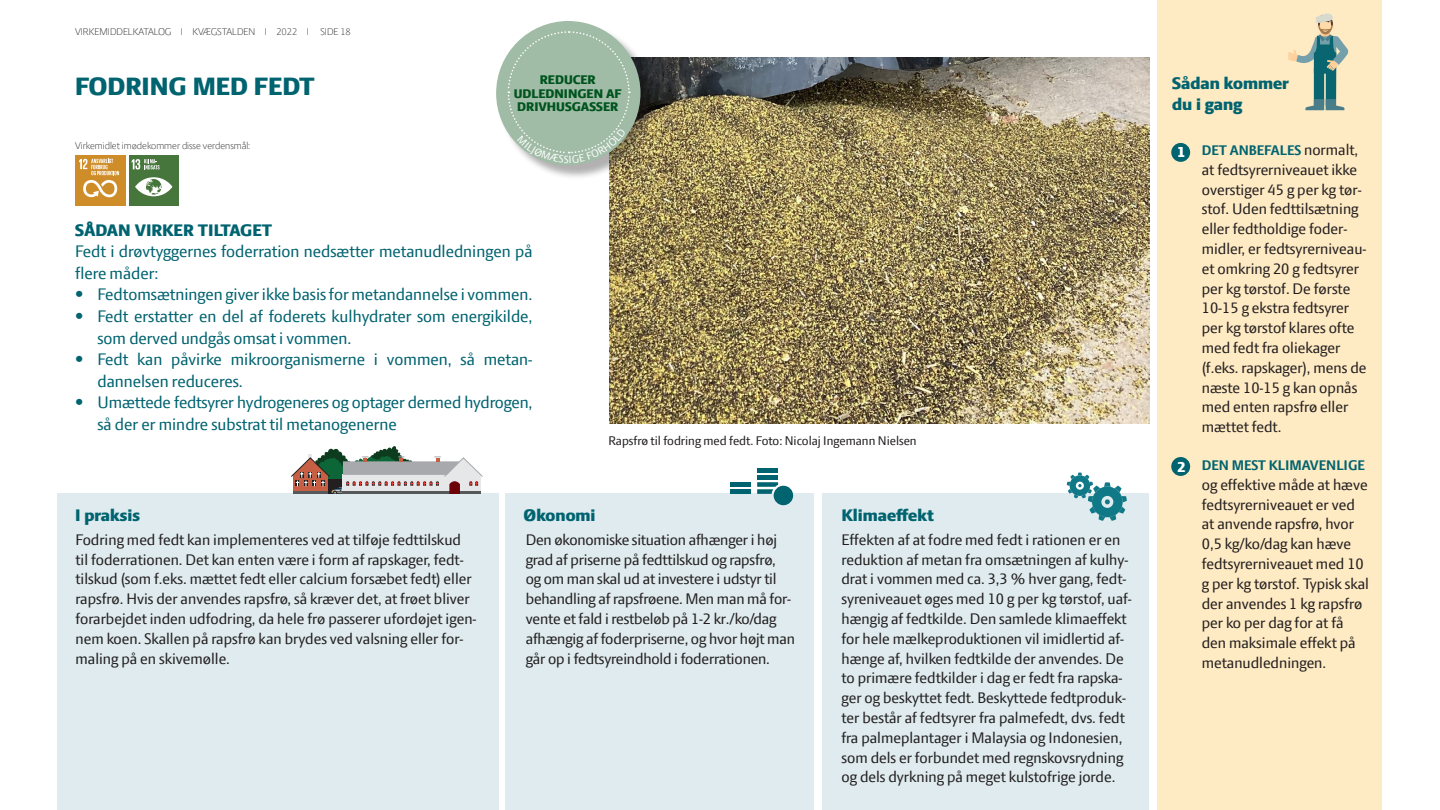
<style>
.page{position:relative;width:1440px;height:810px;background:#fff}
.page>*{position:absolute;margin:0;border:0;box-sizing:border-box;transform-origin:0 0}
.t1{font:800 27px "LF Press Sans";color:#006370}
.t2{font:18px/21.6px "LF Press Sans";color:#006370}
.t3{font:800 18px/21.6px "LF Press Sans";color:#006370}
.t4{font:16.5px/19.8px "LF Press Sans";color:#231f20}
.t5{font:800 15.75px "LF Press Sans";color:#fff}
.t6{font:700 15px "LF Press Sans";color:#006370}
.t7{font:13.5px "LF Press Sans";color:#231f20}
.t8{font:800 13.5px/13.5px "LF Press Sans";color:#00541f}
.t9{font:300 10.5px "LF Press Sans";color:#231f20}
.s1{font-weight:400;font-size:16.5px;color:#231f20}
</style>
<div class="page">
<img style="left:609px;top:58px;width:540px;height:365px">
<div style="left:1158px;top:0;width:224px;height:810px;background:#feeac3"></div>
<div style="left:822px;top:494px;width:327px;height:316px;background:#dfebee"></div>
<div style="left:506px;top:494px;width:308px;height:316px;background:#dfebee"></div>
<div style="left:57px;top:494px;width:441px;height:316px;background:#dfebee"></div>
<svg style="left:291px;top:446px;width:192px;height:48px"></svg>
<div style="left:730px;top:489px;width:21px;height:5px;background:#006370"></div>
<div style="left:730px;top:482px;width:21px;height:5px;background:#006370"></div>
<div style="left:757px;top:475px;width:21px;height:5px;background:#006370"></div>
<div style="left:757px;top:468px;width:21px;height:5px;background:#006370"></div>
<div style="left:774px;top:486px;width:19px;height:19px;background:#006370;border-radius:50%"></div>
<svg style="left:757px;top:482px;width:21px;height:12px"></svg>
<svg style="left:1067px;top:473px;width:60px;height:48px"></svg>
<svg style="left:1288px;top:14px;width:61px;height:96px"></svg>
<div style="left:1171px;top:143px;width:19px;height:19px;background:#006370;border-radius:50%"></div>
<div style="left:1171px;top:457px;width:19px;height:19px;background:#006370;border-radius:50%"></div>
<div style="left:498px;top:22px;width:157px;height:158px;background:#231f20;opacity:.35"></div>
<div style="left:496px;top:21px;width:145px;height:144px;background:#a1bca6;border-radius:50%"></div>
<div style="left:75px;top:155px;width:50px;height:50px;background:#cf8d29"></div>
<svg style="left:79px;top:159px;width:40px;height:38px"></svg>
<div style="left:129px;top:155px;width:50px;height:50px;background:#46763b"></div>
<svg style="left:135px;top:177px;width:37px;height:19px"></svg>
<svg style="left:132px;top:159px;width:28px;height:11px"></svg>
<svg style="left:507px;top:30px;width:124px;height:133px"></svg>
<p class="t9" style="left:75px;top:25px;width:277px">VIRKEMIDDELKATALOG I KVÆGSTALDEN I 2022 I SIDE 18</p>
<p class="t1" style="left:75px;top:71px;width:241px">FODRING MED FEDT</p>
<p class="t9" style="left:75px;top:140px;width:176px">Virkemidlet imødekommer disse verdensmål:</p>
<p class="t8" style="left:540px;top:73px;width:57px">REDUCER</p>
<p class="t8" style="left:514px;top:86px;width:109px">UDLEDNINGEN AF<br>DRIVHUSGASSER</p>
<p class="t3" style="left:75px;top:219px;width:199px">SÅDAN VIRKER TILTAGET</p>
<p class="t2" style="left:75px;top:240px;width:459px">Fedt i drøvtyggernes foderration nedsætter metanudledningen på flere måder:</p>
<p class="t2" style="left:75px;top:283px;width:459px">• Fedtomsætningen giver ikke basis for metandannelse i vommen.</p>
<p class="t2" style="left:98px;top:305px;width:437px;text-indent:-22px">• Fedt erstatter en del af foderets kulhydrater som energikilde, som derved undgås omsat i vommen.</p>
<p class="t2" style="left:98px;top:348px;width:437px;text-indent:-22px">• Fedt kan påvirke mikroorganismerne i vommen, så metan&shy;dannelsen reduceres.</p>
<p class="t2" style="left:98px;top:391px;width:437px;text-indent:-22px">• Umættede fedtsyrer hydrogeneres og optager dermed hydrogen, så der er mindre substrat til metanogenerne</p>
<p class="t7" style="left:608px;top:433px;width:310px">Rapsfrø til fodring med fedt. Foto: Nicolaj Ingemann Nielsen</p>
<p class="t3" style="left:75px;top:504px;width:66px">I praksis</p>
<p class="t3" style="left:524px;top:504px;width:73px">Økonomi</p>
<p class="t3" style="left:841px;top:504px;width:94px">Klimaeffekt</p>
<p class="t4" style="left:76px;top:529px;width:402px">Fodring med fedt kan implementeres ved at tilføje fedttilskud til foderrationen. Det kan enten være i form af rapskager, fedt&shy;tilskud (som f.eks. mættet fedt eller calcium forsæbet fedt) eller rapsfrø. Hvis der anvendes rapsfrø, så kræver det, at frøet bliver forarbejdet inden udfodring, da hele frø passerer ufordøjet igen&shy;nem koen. Skallen på rapsfrø kan brydes ved valsning eller for&shy;maling på en skivemølle.</p>
<p class="t4" style="left:526px;top:529px;width:271px">Den økonomiske situation afhænger i høj grad af priserne på fedttilskud og rapsfrø, og om man skal ud at investere i udstyr til behandling af rapsfrøene. Men man må for&shy;vente et fald i restbeløb på 1-2 kr./ko/dag afhængig af foderpriserne, og hvor højt man går op i fedtsyreindhold i foderrationen.</p>
<p class="t4" style="left:841px;top:529px;width:292px">Effekten af at fodre med fedt i rationen er en reduktion af metan fra omsætningen af kulhy&shy;drat i vommen med ca. 3,3 % hver gang, fedt&shy;syreniveauet øges med 10 g per kg tørstof, uaf&shy;hængig af fedtkilde. Den samlede klimaeffekt for hele mælkeproduktionen vil imidlertid af&shy;hænge af, hvilken fedtkilde der anvendes. De to primære fedtkilder i dag er fedt fra rapska&shy;ger og beskyttet fedt. Beskyttede fedtproduk&shy;ter består af fedtsyrer fra palmefedt, dvs. fedt fra palmeplantager i Malaysia og Indonesien, som dels er forbundet med regnskovsrydning og dels dyrkning på meget kulstofrige jorde.</p>
<p class="t3" style="left:1172px;top:72px;width:118px">Sådan kommer du i gang</p>
<p class="t5" style="left:1177px;top:143px;width:9px">1</p>
<p class="t6" style="left:1202px;top:142px;width:158px">DET ANBEFALES <span class="s1">normalt,</span></p>
<p class="t4" style="left:1202px;top:159px;width:166px">at fedtsyrerniveauet ikke overstiger 45 g per kg tør&shy;stof. Uden fedttilsætning eller fedtholdige foder&shy;midler, er fedtsyrerniveau&shy;et omkring 20 g fedtsyrer per kg tørstof. De første<br>10-15 g ekstra fedtsyrer per kg tørstof klares ofte med fedt fra oliekager (f.eks. rapskager), mens de næste 10-15 g kan opnås med enten rapsfrø eller mættet fedt.</p>
<p class="t6" style="left:1202px;top:457px;width:165px">DEN MEST KLIMAVENLIGE</p>
<p class="t4" style="left:1202px;top:474px;width:169px">og effektive måde at hæve fedtsyrerniveauet er ved at anvende rapsfrø, hvor<br>0,5 kg/ko/dag kan hæve fedtsyrerniveauet med 10 g per kg tørstof. Typisk skal der anvendes 1 kg rapsfrø per ko per dag for at få den maksimale effekt på metanudledningen.</p>
<p class="t5" style="left:1177px;top:457px;width:9px">2</p>
</div>
